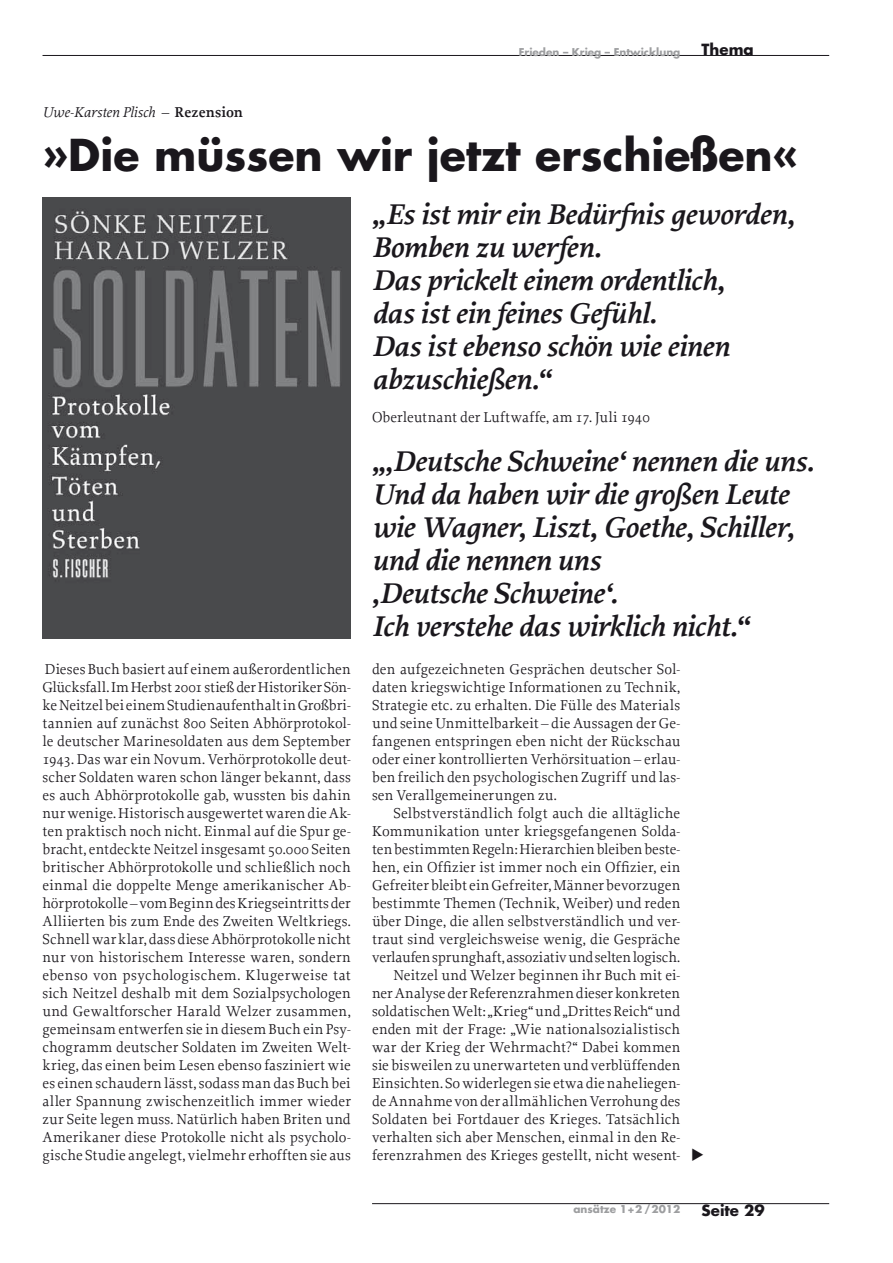
<style>
.page{position:relative;width:893px;height:1263px;background:#fff}
.page>*{position:absolute;margin:0;border:0;box-sizing:border-box;transform-origin:0 0}
.t1{font:700 42.75px "Futura";color:#1a171c}
.t2{font:italic 600 30px/33px "Proforma";letter-spacing:-.01em;color:#1a171c}
.t3{font:15px/18px "Proforma";letter-spacing:.01em;color:#1a171c;text-align:justify}
.t4{font:15px "Proforma";letter-spacing:-.01em;color:#1a171c}
.t5{font:italic 15px "Proforma";letter-spacing:-.005em;color:#1a171c}
.t6{font:700 15px "Futura";color:#1a171c}
.t7{font:700 10.5px "Futura";color:#9d9ea0}
.s1{font-weight:600;font-style:normal}
</style>
<div class="page">
<hr style="left:43px;top:55px;width:786px;height:1px;background:#1a171c">
<hr style="left:372px;top:1203px;width:457px;height:1px;background:#1a171c">
<img style="left:43px;top:197px;width:308px;height:441px">
<p class="t7" style="left:519px;top:45px;width:163px">Frieden – Krieg – Entwicklung</p>
<p class="t6" style="left:702px;top:39px;width:54px">Thema</p>
<p class="t5" style="left:43px;top:103px;width:202px">Uwe-Karsten Plisch – <span class="s1">Rezension</span></p>
<h1 class="t1" style="left:43px;top:125px;width:757px">»Die müssen wir jetzt erschießen«</h1>
<h2 class="t2" style="left:372px;top:197px;width:424px">„Es ist mir ein Bedürfnis geworden,<br>Bomben zu werfen.<br>Das prickelt einem ordentlich,<br>das ist ein feines Gefühl.<br>Das ist ebenso schön wie einen abzuschießen.“</h2>
<p class="t3" style="left:372px;top:408px;width:279px">Oberleutnant der Luftwaffe, am 17. Juli 1940</p>
<h2 class="t2" style="left:372px;top:444px;width:444px">„,Deutsche Schweine‘ nennen die uns.<br>Und da haben wir die großen Leute wie Wagner, Liszt, Goethe, Schiller, und die nennen uns<br>,Deutsche Schweine‘.<br>Ich verstehe das wirklich nicht.“</h2>
<p class="t3" style="left:43px;top:660px;width:310px">Dieses Buch basiert auf einem außerordentlichen Glücksfall. Im Herbst 2001 stieß der Historiker Sön&shy;ke Neitzel bei einem Studienaufenthalt in Großbri&shy;tannien auf zunächst 800 Seiten Abhörprotokol&shy;le deutscher Marinesoldaten aus dem September 1943. Das war ein Novum. Verhörprotokolle deut&shy;scher Soldaten waren schon länger bekannt, dass es auch Abhörprotokolle gab, wussten bis dahin nur wenige. Historisch ausgewertet waren die Ak&shy;ten praktisch noch nicht. Einmal auf die Spur ge&shy;bracht, entdeckte Neitzel insgesamt 50.000 Seiten britischer Abhörprotokolle und schließlich noch einmal die doppelte Menge amerikanischer Ab&shy;hörprotokolle – vom Beginn des Kriegseintritts der Alliierten bis zum Ende des Zweiten Weltkriegs.<br>Schnell war klar, dass diese Abhörprotokolle nicht nur von historischem Interesse waren, sondern ebenso von psychologischem. Klugerweise tat sich Neitzel deshalb mit dem Sozialpsychologen und Gewaltforscher Harald Welzer zusammen, gemeinsam entwerfen sie in diesem Buch ein Psy&shy;chogramm deutscher Soldaten im Zweiten Welt&shy;krieg, das einen beim Lesen ebenso fasziniert wie es einen schaudern lässt, sodass man das Buch bei aller Spannung zwischenzeitlich immer wieder zur Seite legen muss. Natürlich haben Briten und Amerikaner diese Protokolle nicht als psycholo&shy;gische Studie angelegt, vielmehr erhofften sie aus</p>
<p class="t3" style="left:372px;top:660px;width:310px">den aufgezeichneten Gesprächen deutscher Sol&shy;daten kriegswichtige Informationen zu Technik, Strategie etc. zu erhalten. Die Fülle des Materials und seine Unmittelbarkeit – die Aussagen der Ge&shy;fangenen entspringen eben nicht der Rückschau oder einer kontrollierten Verhörsituation – erlau&shy;ben freilich den psychologischen Zugriff und las&shy;sen Verallgemeinerungen zu.</p>
<p class="t3" style="left:393px;top:804px;width:288px">Selbstverständlich folgt auch die alltägliche</p>
<p class="t3" style="left:372px;top:822px;width:310px">Kommunikation unter kriegsgefangenen Solda-</p>
<p class="t3" style="left:372px;top:840px;width:310px">ten bestimmten Regeln: Hierarchien bleiben beste-</p>
<p class="t3" style="left:372px;top:858px;width:310px">hen, ein Offizier ist immer noch ein Offizier, ein</p>
<p class="t3" style="left:372px;top:876px;width:310px">Gefreiter bleibt ein Gefreiter, Männer bevorzugen</p>
<p class="t3" style="left:372px;top:894px;width:310px">bestimmte Themen (Technik, Weiber) und reden</p>
<p class="t3" style="left:372px;top:912px;width:310px">über Dinge, die allen selbstverständlich und ver-</p>
<p class="t3" style="left:372px;top:930px;width:310px">traut sind vergleichsweise wenig, die Gespräche</p>
<p class="t4" style="left:372px;top:948px;width:310px">verlaufen sprunghaft, assoziativ und selten logisch.</p>
<p class="t3" style="left:393px;top:966px;width:289px">Neitzel und Welzer beginnen ihr Buch mit ei-</p>
<p class="t3" style="left:372px;top:984px;width:310px">ner Analyse der Referenzrahmen dieser konkreten</p>
<p class="t3" style="left:372px;top:1002px;width:310px">soldatischen Welt: „Krieg“ und „Drittes Reich“ und</p>
<p class="t3" style="left:372px;top:1020px;width:310px">enden mit der Frage: „Wie nationalsozialistisch</p>
<p class="t3" style="left:372px;top:1038px;width:310px">war der Krieg der Wehrmacht?“ Dabei kommen</p>
<p class="t3" style="left:372px;top:1056px;width:310px">sie bisweilen zu unerwarteten und verblüffenden</p>
<p class="t3" style="left:372px;top:1074px;width:310px">Einsichten. So widerlegen sie etwa die naheliegen-</p>
<p class="t3" style="left:372px;top:1092px;width:310px">de Annahme von der allmählichen Verrohung des</p>
<p class="t3" style="left:372px;top:1110px;width:310px">Soldaten bei Fortdauer des Krieges. Tatsächlich</p>
<p class="t3" style="left:372px;top:1128px;width:310px">verhalten sich aber Menschen, einmal in den Re-</p>
<p class="t3" style="left:372px;top:1146px;width:334px">ferenzrahmen des Krieges gestellt, nicht wesent- ◆</p>
<p class="t7" style="left:573px;top:1201px;width:109px">ansätze 1+2 /2012</p>
<p class="t6" style="left:702px;top:1200px;width:65px">Seite 29</p>
</div>
